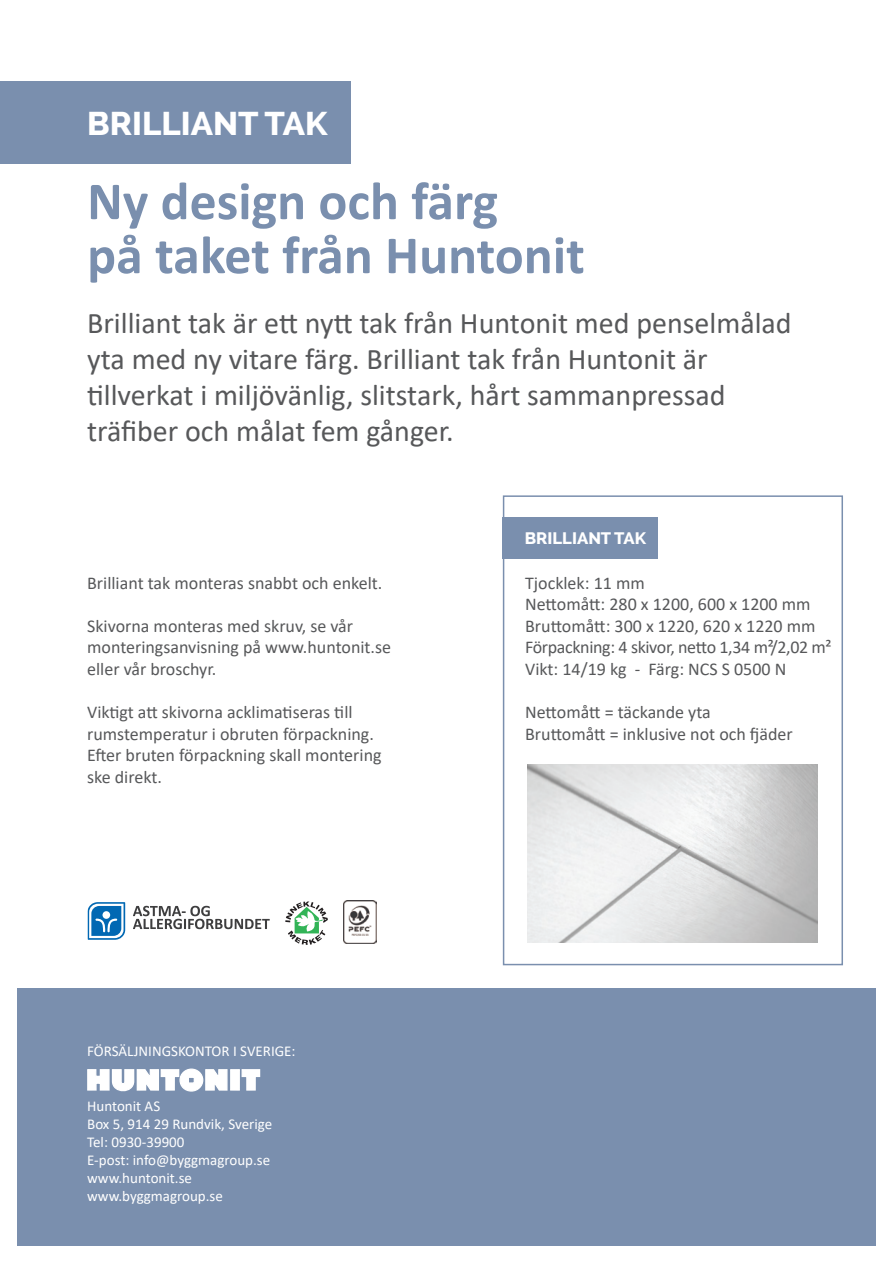
<style>
.page{position:relative;width:893px;height:1263px;background:#fff}
.page>*{position:absolute;margin:0;border:0;box-sizing:border-box;transform-origin:0 0}
.t1{font:700 54px/54px "Calibri";color:#7a8fae}
.t2{font:800 33px "Raleway";color:#fff}
.t3{font:30px/36px "Calibri";color:#57585a}
.t4{font:18px/21.6px "Calibri";color:#57585a}
.t5{font:800 16.65px "Raleway";color:#fff}
.t6{font:15px/18px "Calibri";color:#fff}
</style>
<div class="page">
<div style="left:17px;top:989px;width:859px;height:257px;background:#7a8fae"></div>
<div style="left:503px;top:495px;width:340px;height:470px;border:2px solid #7a8fae"></div>
<svg style="left:241px;top:1069px;width:20px;height:22px"></svg>
<div style="left:231px;top:1070px;width:8px;height:20px;background:#fff"></div>
<div style="left:230px;top:1069px;width:10px;height:22px;border:1px solid #fff"></div>
<svg style="left:87px;top:1068px;width:141px;height:24px"></svg>
<svg style="left:87px;top:902px;width:38px;height:38px"></svg>
<svg style="left:133px;top:906px;width:137px;height:24px"></svg>
<svg style="left:285px;top:901px;width:43px;height:44px"></svg>
<img style="left:344px;top:901px;width:33px;height:43px">
<div style="left:0;top:81px;width:351px;height:83px;background:#7a8fae"></div>
<div style="left:503px;top:517px;width:155px;height:41px;background:#7a8fae"></div>
<img style="left:527px;top:764px;width:290px;height:179px">
<h2 class="t2" style="left:87px;top:105px;width:242px">BRILLIANT TAK</h2>
<h1 class="t1" style="left:87px;top:173px;width:499px">Ny design och färg<br>på taket från Huntonit</h1>
<h3 class="t3" style="left:87px;top:304px;width:706px">Brilliant tak är ett nytt tak från Huntonit med penselmålad yta med ny vitare färg. Brilliant tak från Huntonit är tillverkat i miljövänlig, slitstark, hårt sammanpressad träfiber och målat fem gånger.</h3>
<p class="t4" style="left:87px;top:571px;width:297px">Brilliant tak monteras snabbt och enkelt.</p>
<p class="t4" style="left:87px;top:615px;width:305px">Skivorna monteras med skruv, se vår monteringsanvisning på www.huntonit.se eller vår broschyr.</p>
<p class="t4" style="left:87px;top:701px;width:296px">Viktigt att skivorna acklimatiseras till rumstemperatur i obruten förpackning.<br>Efter bruten förpackning skall montering ske direkt.</p>
<p class="t6" style="left:87px;top:1042px;width:210px">FÖRSÄLJNINGSKONTOR I SVERIGE:</p>
<p class="t6" style="left:87px;top:1096px;width:187px">Huntonit AS<br>Box 5, 914 29 Rundvik, Sverige<br>Tel: 0930-39900<br>E-post: info@byggmagroup.se www.huntonit.se www.byggmagroup.se</p>
<p class="t5" style="left:525px;top:529px;width:123px">BRILLIANT TAK</p>
<p class="t4" style="left:525px;top:571px;width:308px">Tjocklek: 11 mm<br>Nettomått: 280 x 1200, 600 x 1200 mm<br>Bruttomått: 300 x 1220, 620 x 1220 mm<br>Förpackning: 4 skivor, netto 1,34 m²/2,02 m²<br>Vikt: 14/19 kg - Färg: NCS S 0500 N</p>
<p class="t4" style="left:525px;top:701px;width:269px">Nettomått = täckande yta<br>Bruttomått = inklusive not och fjäder</p>
</div>
